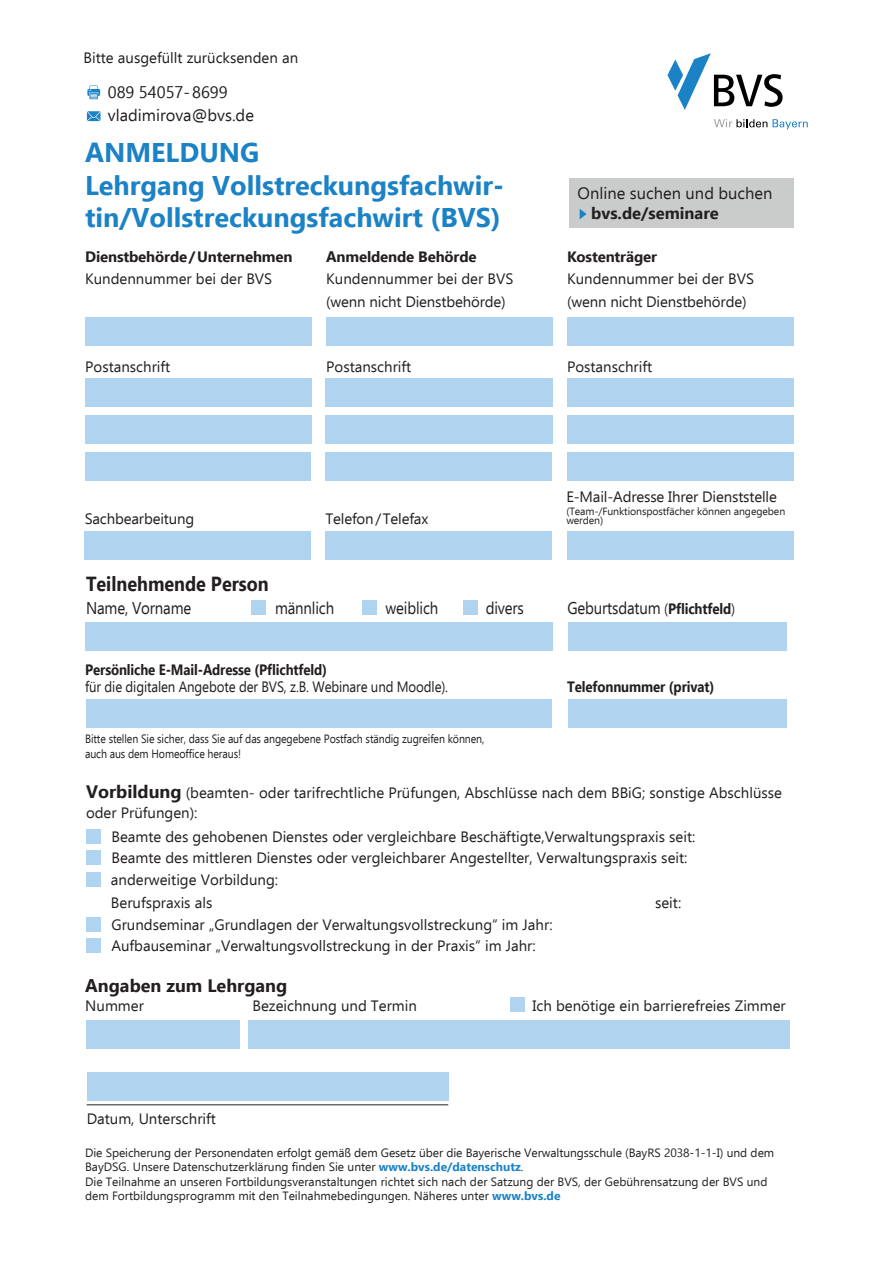
<style>
.page{position:relative;width:893px;height:1263px;background:#fff}
.page>*{position:absolute;margin:0;border:0;box-sizing:border-box;transform-origin:0 0}
.t1{font:700 27px/32.4px "Ebrima";color:#1b82c5}
.t2{font:700 20.4px "Ebrima";color:#231f20;scale:.88 1}
.t3{font:700 18px "Ebrima";color:#231f20}
.t4{font:16.95px "Ebrima";letter-spacing:-.01em;color:#231f20;scale:.88 1}
.t5{font:16.5px/22.5px "Ebrima";color:#231f20}
.t6{font:700 16.5px "Ebrima";color:#231f20}
.t7{font:15px/22.5px "Ebrima";color:#231f20}
.t8{font:700 15px "Ebrima";letter-spacing:-.01em;color:#231f20;scale:.88 1}
.t9{font:700 15px "Ebrima";letter-spacing:-.01em;color:#231f20}
.t10{font:15px "Ebrima";color:#231f20;scale:.88 1}
.t11{font:12px/14.4px "Ebrima";color:#231f20}
.t12{font:12px/14.4px "Ebrima";color:#231f20;scale:.88 1}
.t13{font:10.5px/9px "Ebrima";letter-spacing:-.01em;color:#231f20}
.s1{font-size:15px}
.s2{font-weight:700;font-size:15px}
.s3{font-weight:700;font-size:18px}
.s4{font-weight:700;color:#1b82c5}
</style>
<div class="page">
<div style="left:569px;top:179px;width:225px;height:49px;background:#cacccc"></div>
<svg style="left:580px;top:209px;width:7px;height:10px"></svg>
<hr style="left:87px;top:1104px;width:361px;height:1px;background:#231f20">
<svg style="left:87px;top:86px;width:13px;height:13px"></svg>
<svg style="left:86px;top:111px;width:15px;height:11px"></svg>
<svg style="left:714px;top:119px;width:94px;height:10px"></svg>
<svg style="left:667px;top:53px;width:116px;height:57px"></svg>
<div style="left:85px;top:317px;width:226px;height:29px;background:#b0d4f0"></div>
<div style="left:326px;top:317px;width:226px;height:29px;background:#b0d4f0"></div>
<div style="left:567px;top:317px;width:226px;height:29px;background:#b0d4f0"></div>
<div style="left:85px;top:378px;width:226px;height:29px;background:#b0d4f0"></div>
<div style="left:85px;top:415px;width:226px;height:29px;background:#b0d4f0"></div>
<div style="left:85px;top:452px;width:226px;height:28px;background:#b0d4f0"></div>
<div style="left:325px;top:378px;width:227px;height:29px;background:#b0d4f0"></div>
<div style="left:325px;top:415px;width:227px;height:29px;background:#b0d4f0"></div>
<div style="left:326px;top:452px;width:226px;height:28px;background:#b0d4f0"></div>
<div style="left:568px;top:378px;width:226px;height:29px;background:#b0d4f0"></div>
<div style="left:568px;top:415px;width:226px;height:29px;background:#b0d4f0"></div>
<div style="left:567px;top:452px;width:226px;height:28px;background:#b0d4f0"></div>
<div style="left:85px;top:531px;width:226px;height:29px;background:#b0d4f0"></div>
<div style="left:325px;top:531px;width:226px;height:29px;background:#b0d4f0"></div>
<div style="left:568px;top:531px;width:226px;height:29px;background:#b0d4f0"></div>
<div style="left:568px;top:622px;width:219px;height:29px;background:#b0d4f0"></div>
<div style="left:568px;top:700px;width:219px;height:28px;background:#b0d4f0"></div>
<div style="left:85px;top:622px;width:467px;height:29px;background:#b0d4f0"></div>
<div style="left:86px;top:700px;width:465px;height:28px;background:#b0d4f0"></div>
<div style="left:248px;top:1020px;width:542px;height:29px;background:#b0d4f0"></div>
<div style="left:86px;top:1020px;width:153px;height:29px;background:#b0d4f0"></div>
<div style="left:87px;top:1072px;width:361px;height:29px;background:#b0d4f0"></div>
<div style="left:252px;top:600px;width:14px;height:15px;background:#b0d4f0"></div>
<div style="left:362px;top:600px;width:15px;height:15px;background:#b0d4f0"></div>
<div style="left:463px;top:600px;width:15px;height:15px;background:#b0d4f0"></div>
<div style="left:510px;top:997px;width:15px;height:15px;background:#b0d4f0"></div>
<div style="left:86px;top:829px;width:15px;height:15px;background:#b0d4f0"></div>
<div style="left:86px;top:872px;width:15px;height:15px;background:#b0d4f0"></div>
<div style="left:86px;top:917px;width:15px;height:15px;background:#b0d4f0"></div>
<div style="left:86px;top:938px;width:15px;height:15px;background:#b0d4f0"></div>
<div style="left:86px;top:850px;width:15px;height:15px;background:#b0d4f0"></div>
<p class="t7" style="left:84px;top:46px;width:216px">Bitte ausgefüllt zurücksenden an</p>
<p class="t5" style="left:108px;top:80px;width:148px">089 54057- 8699 vladimirova@bvs.de</p>
<h1 class="t1" style="left:85px;top:135px;width:421px">ANMELDUNG<br>Lehrgang Vollstreckungsfachwir&shy;tin/Vollstreckungsfachwirt (BVS)</h1>
<p class="t9" style="left:85px;top:245px;width:209px">Dienstbehörde/Unternehmen</p>
<p class="t7" style="left:85px;top:267px;width:189px">Kundennummer bei der BVS</p>
<p class="t9" style="left:326px;top:245px;width:152px">Anmeldende Behörde</p>
<p class="t7" style="left:326px;top:267px;width:189px">Kundennummer bei der BVS (wenn nicht Dienstbehörde)</p>
<p class="t5" style="left:578px;top:182px;width:196px">Online suchen und buchen</p>
<p class="t6" style="left:591px;top:200px;width:129px">bvs.de/seminare</p>
<p class="t9" style="left:567px;top:245px;width:92px">Kostenträger</p>
<p class="t7" style="left:567px;top:267px;width:189px">Kundennummer bei der BVS (wenn nicht Dienstbehörde)</p>
<p class="t7" style="left:85px;top:355px;width:87px">Postanschrift</p>
<p class="t7" style="left:326px;top:355px;width:87px">Postanschrift</p>
<p class="t7" style="left:567px;top:355px;width:87px">Postanschrift</p>
<p class="t7" style="left:85px;top:507px;width:111px">Sachbearbeitung</p>
<p class="t7" style="left:325px;top:507px;width:104px">Telefon/Telefax</p>
<p class="t7" style="left:566px;top:484px;width:212px">E-Mail-Adresse Ihrer Dienststelle</p>
<p class="t13" style="left:566px;top:506px;width:220px">(Team-/Funktionspostfächer können angegeben werden)</p>
<h2 class="t2" style="left:86px;top:568px;width:209px">Teilnehmende Person</h2>
<p class="t4" style="left:86px;top:595px;width:121px">Name, Vorname</p>
<p class="t4" style="left:275px;top:595px;width:69px">männlich</p>
<p class="t4" style="left:385px;top:595px;width:61px">weiblich</p>
<p class="t4" style="left:486px;top:595px;width:45px">divers</p>
<p class="t4" style="left:567px;top:595px;width:192px">Geburtsdatum <span class="s1">(</span><span class="s2">Pflichtfeld</span><span class="s1">)</span></p>
<p class="t8" style="left:85px;top:658px;width:276px">Persönliche E-Mail-Adresse (Pflichtfeld)</p>
<p class="t10" style="left:85px;top:675px;width:414px">für die digitalen Angebote der BVS, z.B. Webinare und Moodle).</p>
<p class="t8" style="left:567px;top:675px;width:169px">Telefonnummer (privat)</p>
<p class="t12" style="left:85px;top:731px;width:455px">Bitte stellen Sie sicher, dass Sie auf das angegebene Postfach ständig zugreifen können, auch aus dem Homeoffice heraus!</p>
<p class="t7" style="left:86px;top:783px;width:697px;line-height:19.5px"><span class="s3">Vorbildung</span> (beamten- oder tarifrechtliche Prüfungen, Abschlüsse nach dem BBiG; sonstige Abschlüsse oder Prüfungen):</p>
<p class="t7" style="left:111px;top:825px;width:585px">Beamte des gehobenen Dienstes oder vergleichbare Beschäftigte,Verwaltungspraxis seit:</p>
<p class="t7" style="left:111px;top:846px;width:578px">Beamte des mittleren Dienstes oder vergleichbarer Angestellter, Verwaltungspraxis seit:</p>
<p class="t7" style="left:111px;top:868px;width:169px">anderweitige Vorbildung:<br>Berufspraxis als</p>
<p class="t7" style="left:111px;top:914px;width:443px;line-height:21px">Grundseminar „Grundlagen der Verwaltungsvollstreckung“ im Jahr:<br>Aufbauseminar „Verwaltungsvollstreckung in der Praxis“ im Jahr:</p>
<p class="t7" style="left:655px;top:891px;width:28px">seit:</p>
<p class="t3" style="left:85px;top:971px;width:203px">Angaben zum Lehrgang</p>
<p class="t7" style="left:85px;top:994px;width:60px">Nummer</p>
<p class="t7" style="left:252px;top:994px;width:166px">Bezeichnung und Termin</p>
<p class="t7" style="left:533px;top:994px;width:255px">Ich benötige ein barrierefreies Zimmer</p>
<p class="t7" style="left:87px;top:1107px;width:131px">Datum, Unterschrift</p>
<p class="t11" style="left:85px;top:1145px;width:691px">Die Speicherung der Personendaten erfolgt gemäß dem Gesetz über die Bayerische Verwaltungsschule (BayRS 2038-1-1-I) und dem BayDSG. Unsere Datenschutzerklärung finden Sie unter <span class="s4">www.bvs.de/datenschutz</span>.<br>Die Teilnahme an unseren Fortbildungsveranstaltungen richtet sich nach der Satzung der BVS, der Gebührensatzung der BVS und dem Fortbildungsprogramm mit den Teilnahmebedingungen. Näheres unter <span class="s4">www.bvs.de</span></p>
</div>
